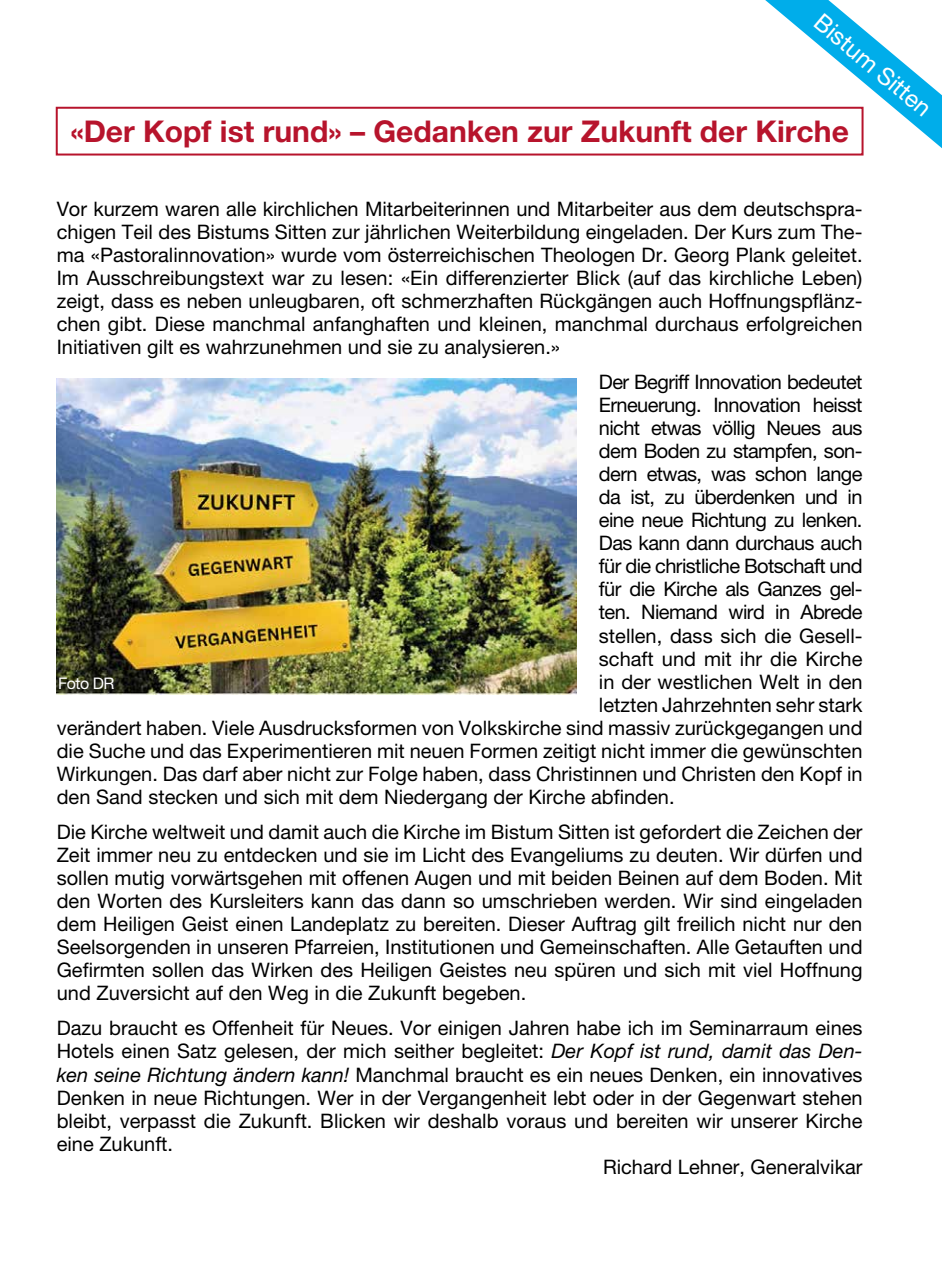
<style>
.page{position:relative;width:942px;height:1276px;background:#fff}
.page>*{position:absolute;margin:0;border:0;box-sizing:border-box;transform-origin:0 0}
.t1{font:700 30px "Helvetica Neue LT Pro";color:#b7142c}
.t2{font:24px "Helvetica Neue LT Pro";color:#fff}
.t3{font:20px/23px "Helvetica Neue LT Pro";color:#000;text-align:justify}
.t4{font:20px "Helvetica Neue LT Pro";letter-spacing:-.03em;color:#000}
.t5{font:16px "Helvetica Neue LT Pro";letter-spacing:-.03em;color:#fff}
.s1{font-style:italic}
</style>
<div class="page">
<div style="left:56px;top:107px;width:807px;height:48px;border:2px solid #b7142c"></div>
<img style="left:57px;top:378px;width:519px;height:316px">
<svg style="left:764px;top:0;width:177px;height:148px"></svg>
<p class="t2" style="left:826px;top:8px;width:146px;rotate:40deg">Bistum Sitten</p>
<h1 class="t1" style="left:70px;top:113px;width:779px">«Der Kopf ist rund» – Gedanken zur Zukunft der Kirche</h1>
<p class="t3" style="left:57px;top:197px;width:807px">Vor kurzem waren alle kirchlichen Mitarbeiterinnen und Mitarbeiter aus dem deutschspra&shy;chigen Teil des Bistums Sitten zur jährlichen Weiterbildung eingeladen. Der Kurs zum The&shy;ma «Pastoralinnovation» wurde vom österreichischen Theologen Dr. Georg Plank geleitet.<br>Im Ausschreibungstext war zu lesen: «Ein differenzierter Blick (auf das kirchliche Leben) zeigt, dass es neben unleugbaren, oft schmerzhaften Rückgängen auch Hoffnungspflänz&shy;chen gibt. Diese manchmal anfanghaften und kleinen, manchmal durchaus erfolgreichen Initiativen gilt es wahrzunehmen und sie zu analysieren.»</p>
<p class="t4" style="left:598px;top:370px;width:265px">Der Begriff Innovation bedeutet</p>
<p class="t4" style="left:598px;top:393px;width:265px">Erneuerung. Innovation heisst</p>
<p class="t4" style="left:598px;top:416px;width:265px">nicht etwas völlig Neues aus</p>
<p class="t4" style="left:598px;top:439px;width:265px">dem Boden zu stampfen, son-</p>
<p class="t4" style="left:598px;top:462px;width:265px">dern etwas, was schon lange</p>
<p class="t4" style="left:598px;top:485px;width:265px">da ist, zu überdenken und in</p>
<p class="t4" style="left:598px;top:508px;width:265px">eine neue Richtung zu lenken.</p>
<p class="t4" style="left:598px;top:531px;width:265px">Das kann dann durchaus auch</p>
<p class="t4" style="left:598px;top:554px;width:265px">für die christliche Botschaft und</p>
<p class="t4" style="left:598px;top:577px;width:265px">für die Kirche als Ganzes gel-</p>
<p class="t4" style="left:598px;top:600px;width:265px">ten. Niemand wird in Abrede</p>
<p class="t3" style="left:598px;top:623px;width:265px">stellen, dass sich die Gesell-</p>
<p class="t3" style="left:598px;top:646px;width:265px">schaft und mit ihr die Kirche</p>
<p class="t3" style="left:598px;top:670px;width:265px">in der westlichen Welt in den</p>
<p class="t3" style="left:598px;top:693px;width:265px">letzten Jahrzehnten sehr stark</p>
<p class="t3" style="left:57px;top:716px;width:807px">verändert haben. Viele Ausdrucksformen von Volkskirche sind massiv zurückgegangen und</p>
<p class="t3" style="left:57px;top:739px;width:807px">die Suche und das Experimentieren mit neuen Formen zeitigt nicht immer die gewünschten</p>
<p class="t3" style="left:57px;top:762px;width:807px">Wirkungen. Das darf aber nicht zur Folge haben, dass Christinnen und Christen den Kopf in</p>
<p class="t3" style="left:57px;top:785px;width:619px">den Sand stecken und sich mit dem Niedergang der Kirche abfinden.</p>
<p class="t3" style="left:57px;top:820px;width:807px">Die Kirche weltweit und damit auch die Kirche im Bistum Sitten ist gefordert die Zeichen der Zeit immer neu zu entdecken und sie im Licht des Evangeliums zu deuten. Wir dürfen und sollen mutig vorwärtsgehen mit offenen Augen und mit beiden Beinen auf dem Boden. Mit den Worten des Kursleiters kann das dann so umschrieben werden. Wir sind eingeladen dem Heiligen Geist einen Landeplatz zu bereiten. Dieser Auftrag gilt freilich nicht nur den Seelsorgenden in unseren Pfarreien, Institutionen und Gemeinschaften. Alle Getauften und Gefirmten sollen das Wirken des Heiligen Geistes neu spüren und sich mit viel Hoffnung und Zuversicht auf den Weg in die Zukunft begeben.</p>
<p class="t3" style="left:57px;top:1016px;width:807px">Dazu braucht es Offenheit für Neues. Vor einigen Jahren habe ich im Seminarraum eines</p>
<p class="t3" style="left:57px;top:1039px;width:807px">Hotels einen Satz gelesen, der mich seither begleitet: <span class="s1">Der Kopf ist rund, damit das Den-</span></p>
<p class="t3" style="left:57px;top:1062px;width:806px"><span class="s1">ken seine Richtung ändern kann!</span> Manchmal braucht es ein neues Denken, ein innovatives</p>
<p class="t3" style="left:57px;top:1085px;width:807px">Denken in neue Richtungen. Wer in der Vergangenheit lebt oder in der Gegenwart stehen</p>
<p class="t3" style="left:57px;top:1108px;width:807px">bleibt, verpasst die Zukunft. Blicken wir deshalb voraus und bereiten wir unserer Kirche</p>
<p class="t3" style="left:57px;top:1131px;width:118px">eine Zukunft.</p>
<p class="t3" style="left:602px;top:1154px;width:261px">Richard Lehner, Generalvikar</p>
<p class="t5" style="left:58px;top:674px;width:58px">Foto DR</p>
</div>
